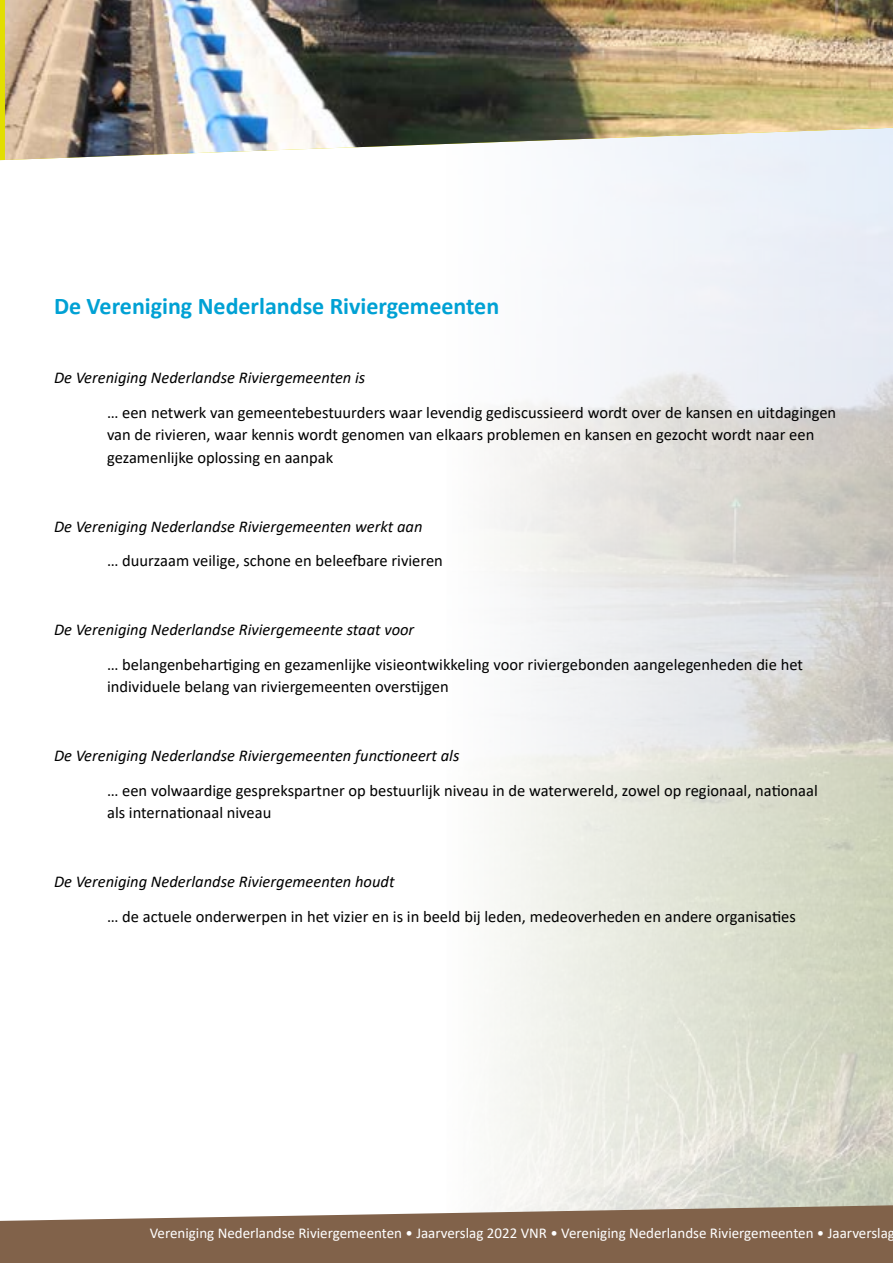
<style>
.page{position:relative;width:893px;height:1263px;background:#fff}
.page>*{position:absolute;margin:0;border:0;box-sizing:border-box;transform-origin:0 0}
.t1{font:700 24px "Calibri";color:#00a1d4}
.t2{font:16.5px/22.5px "Calibri";color:#000}
.t3{font:italic 16.5px "Calibri";color:#000}
.t4{font:15px "Calibri";color:#fff}
</style>
<div class="page">
<img style="left:494px;top:160px;width:399px;height:1045px">
<svg style="left:0;top:1205px;width:893px;height:58px;background:#917762"></svg>
<img style="left:5px;top:0;width:888px;height:160px">
<h1 class="t1" style="left:54px;top:289px;width:447px">De Vereniging Nederlandse Riviergemeenten</h1>
<p class="t3" style="left:54px;top:366px;width:313px">De Vereniging Nederlandse Riviergemeenten is</p>
<p class="t2" style="left:107px;top:400px;width:731px">… een netwerk van gemeentebestuurders waar levendig gediscussieerd wordt over de kansen en uitdagingen van de rivieren, waar kennis wordt genomen van elkaars problemen en kansen en gezocht wordt naar een gezamenlijke oplossing en aanpak</p>
<p class="t3" style="left:54px;top:515px;width:370px">De Vereniging Nederlandse Riviergemeenten werkt aan</p>
<p class="t2" style="left:107px;top:549px;width:337px">… duurzaam veilige, schone en beleefbare rivieren</p>
<p class="t3" style="left:54px;top:618px;width:362px">De Vereniging Nederlandse Riviergemeente staat voor</p>
<p class="t2" style="left:107px;top:652px;width:697px">… belangenbehartiging en gezamenlijke visieontwikkeling voor riviergebonden aangelegenheden die het individuele belang van riviergemeenten overstijgen</p>
<p class="t3" style="left:54px;top:744px;width:407px">De Vereniging Nederlandse Riviergemeenten functioneert als</p>
<p class="t2" style="left:107px;top:778px;width:712px">… een volwaardige gesprekspartner op bestuurlijk niveau in de waterwereld, zowel op regionaal, nationaal als internationaal niveau</p>
<p class="t3" style="left:54px;top:870px;width:342px">De Vereniging Nederlandse Riviergemeenten houdt</p>
<p class="t2" style="left:107px;top:904px;width:690px">… de actuele onderwerpen in het vizier en is in beeld bij leden, medeoverheden en andere organisaties</p>
<p class="t4" style="left:150px;top:1222px;width:747px">Vereniging Nederlandse Riviergemeenten • Jaarverslag 2022 VNR • Vereniging Nederlandse Riviergemeenten • Jaarverslag</p>
</div>
